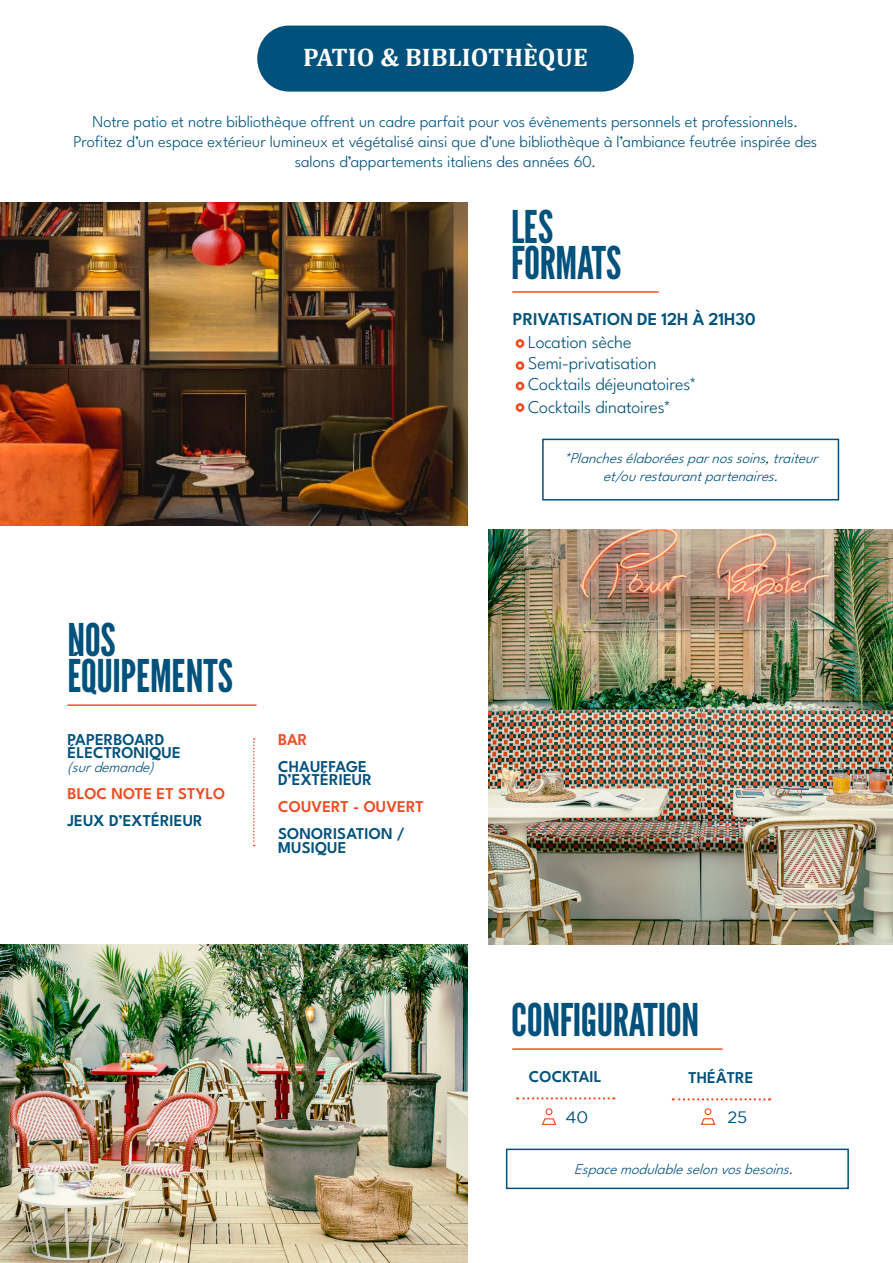
<style>
.page{position:relative;width:893px;height:1263px;background:#fff}
.page>*{position:absolute;margin:0;border:0;box-sizing:border-box;transform-origin:0 0}
.t1{font:45px "League Gothic";letter-spacing:-.01em;color:#00517c}
.t2{font:700 25.5px "Cambria";letter-spacing:.005em;color:#fff}
.Style_de_paragraphe{font:300 18px "League Spartan";letter-spacing:-.01em;color:#00517c}
.t3{font:600 18px "League Spartan";letter-spacing:.005em;color:#00517c}
.Style_de_paragraphe-2{font:300 16.5px/19.8px "League Spartan";letter-spacing:-.005em;color:#00517c;text-align:center}
.t4{font:600 16.5px/13.5px "League Spartan";letter-spacing:.005em;color:#00517c}
.t5{font:600 16.5px "League Spartan";letter-spacing:.005em;color:#f04b22}
.t6{font:16.5px "Gotham";color:#00517c}
.Style_de_paragraphe-3{font:italic 300 15px/18px "League Spartan";color:#00517c;text-align:center}
</style>
<div class="page">
<div style="left:257px;top:26px;width:377px;height:66px;background:#00517c;border-radius:32px"></div>
<img style="left:0;top:203px;width:467px;height:322px">
<div style="left:506px;top:1148px;width:343px;height:41px;border:2px solid #00517c"></div>
<svg style="left:517px;top:1097px;width:97px;height:2px"></svg>
<svg style="left:673px;top:1098px;width:97px;height:2px"></svg>
<div style="left:546px;top:1108px;width:6px;height:7px;border:1px solid #f04b22;border-radius:50%"></div>
<svg style="left:541px;top:1109px;width:16px;height:16px"></svg>
<div style="left:705px;top:1108px;width:6px;height:7px;border:1px solid #f04b22;border-radius:50%"></div>
<svg style="left:700px;top:1109px;width:16px;height:16px"></svg>
<img style="left:0;top:944px;width:467px;height:319px">
<hr style="left:68px;top:704px;width:188px;height:2px;background:#f04b22">
<hr style="left:512px;top:1048px;width:210px;height:2px;background:#f04b22">
<svg style="left:253px;top:738px;width:2px;height:108px"></svg>
<img style="left:488px;top:529px;width:405px;height:415px">
<hr style="left:512px;top:291px;width:147px;height:2px;background:#f04b22">
<svg style="left:515px;top:339px;width:10px;height:9px"></svg>
<svg style="left:515px;top:361px;width:10px;height:9px"></svg>
<svg style="left:515px;top:381px;width:10px;height:10px"></svg>
<svg style="left:515px;top:403px;width:10px;height:9px"></svg>
<div style="left:542px;top:439px;width:297px;height:61px;border:2px solid #00517c"></div>
<p class="t2" style="left:303px;top:39px;width:286px">PATIO &amp; BIBLIOTHÈQUE</p>
<p class="Style_de_paragraphe-2" style="left:93px;top:110px;width:707px">Notre patio et notre bibliothèque offrent un cadre parfait pour vos évènements personnels et professionnels.</p>
<p class="Style_de_paragraphe-2" style="left:74px;top:130px;width:745px">Profitez d’un espace extérieur lumineux et végétalisé ainsi que d’une bibliothèque à l’ambiance feutrée inspirée des salons d’appartements italiens des années 60.</p>
<p class="t1" style="left:511px;top:196px;width:44px">LES</p>
<p class="t1" style="left:511px;top:232px;width:112px">FORMATS</p>
<p class="t3" style="left:513px;top:305px;width:244px">PRIVATISATION DE 12H À 21H30</p>
<p class="Style_de_paragraphe" style="left:528px;top:329px;width:105px">Location sèche</p>
<p class="Style_de_paragraphe" style="left:528px;top:350px;width:130px">Semi-privatisation</p>
<p class="Style_de_paragraphe" style="left:528px;top:371px;width:170px">Cocktails déjeunatoires*</p>
<p class="Style_de_paragraphe" style="left:528px;top:394px;width:144px">Cocktails dinatoires*</p>
<p class="t1" style="left:68px;top:609px;width:50px">NOS</p>
<p class="t1" style="left:68px;top:645px;width:167px">ÉQUIPEMENTS</p>
<p class="t4" style="left:68px;top:731px;width:98px">PAPERBOARD</p>
<p class="t4" style="left:68px;top:745px;width:115px">ÉLECTRONIQUE</p>
<p class="Style_de_paragraphe-3" style="left:68px;top:756px;width:93px">(surdemande)</p>
<p class="t5" style="left:68px;top:781px;width:159px">BLOC NOTE ET STYLO</p>
<p class="t4" style="left:68px;top:812px;width:137px">JEUX D’EXTÉRIEUR</p>
<p class="t5" style="left:278px;top:727px;width:31px">BAR</p>
<p class="t4" style="left:278px;top:758px;width:90px">CHAUFFAGE</p>
<p class="t4" style="left:278px;top:772px;width:95px">D’EXTÉRIEUR</p>
<p class="t5" style="left:278px;top:794px;width:147px">COUVERT - OUVERT</p>
<p class="t4" style="left:278px;top:826px;width:128px">SONORISATION /<br>MUSIQUE</p>
<p class="Style_de_paragraphe-3" style="left:564px;top:447px;width:261px">*Planchesélaboréesparnossoins,traiteur et/ourestaurantpartenaires.</p>
<p class="t1" style="left:511px;top:989px;width:190px">CONFIGURATION</p>
<p class="t4" style="left:529px;top:1069px;width:74px">COCKTAIL</p>
<p class="t4" style="left:688px;top:1070px;width:67px">THÉÂTRE</p>
<p class="t6" style="left:565px;top:1108px;width:24px">40</p>
<p class="t6" style="left:727px;top:1108px;width:21px">25</p>
<p class="Style_de_paragraphe-3" style="left:574px;top:1158px;width:226px">Espacemodulableselonvosbesoins.</p>
</div>
